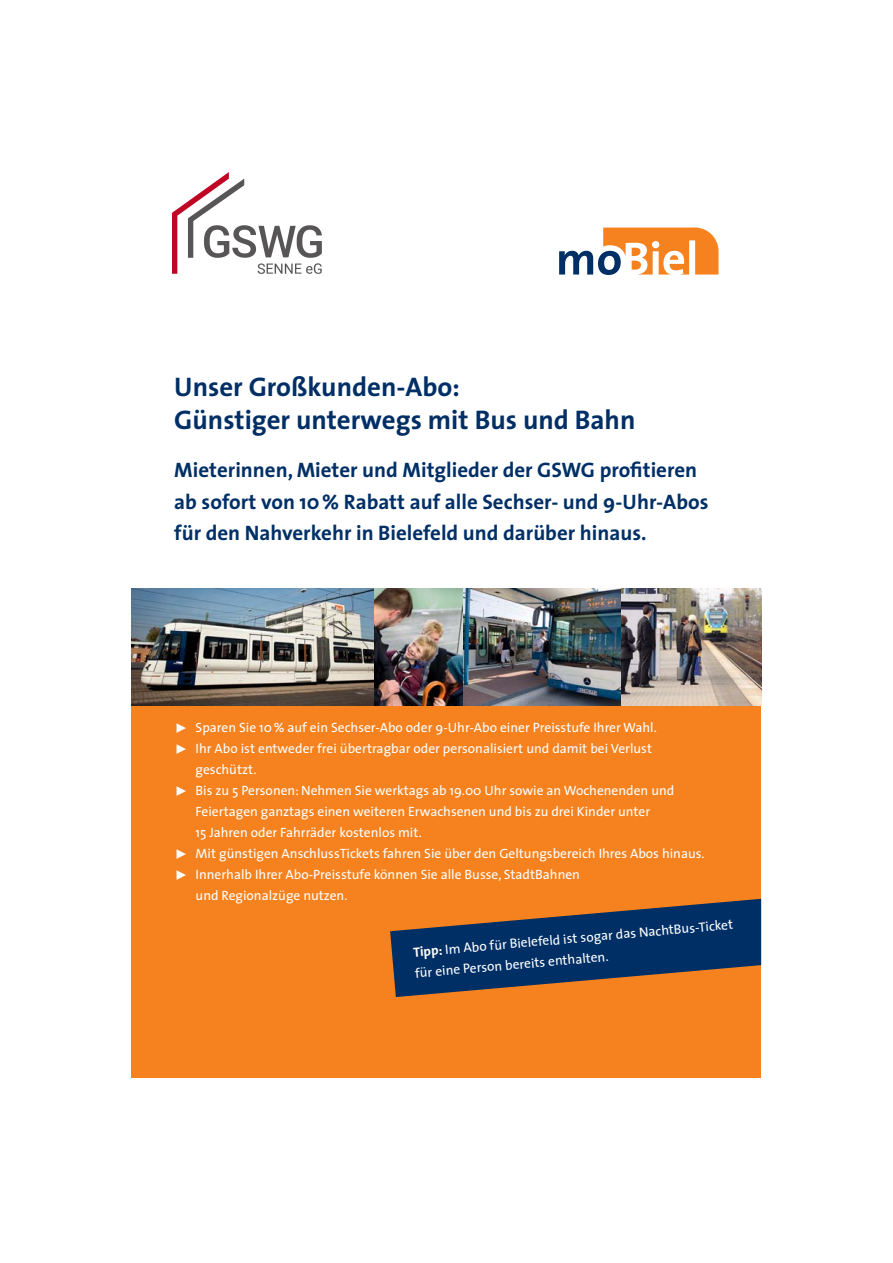
<style>
.page{position:relative;width:893px;height:1263px;background:#fff}
.page>*{position:absolute;margin:0;border:0;box-sizing:border-box;transform-origin:0 0}
.t1{font:700 27px/33px "The Sans";color:#002f66}
.t2{font:700 21px/31.5px "The Sans";color:#002f66}
.t3{font:13.5px/21px "The Sans";color:#fff}
.s1{font-family:"The Sans Expert"}
.s2{font-weight:700}
</style>
<div class="page">
<div style="left:132px;top:631px;width:629px;height:447px;background:#f5821f"></div>
<img style="left:132px;top:589px;width:243px;height:117px">
<img style="left:462px;top:589px;width:299px;height:117px">
<svg style="left:559px;top:228px;width:159px;height:47px"></svg>
<svg style="left:390px;top:899px;width:371px;height:98px"></svg>
<img style="left:375px;top:589px;width:87px;height:117px">
<img style="left:172px;top:172px;width:150px;height:102px">
<h1 class="t1" style="left:174px;top:372px;width:463px">Unser Großkunden-Abo:<br>Günstiger unterwegs mit Bus und Bahn</h1>
<h2 class="t2" style="left:174px;top:456px;width:536px">Mieterinnen, Mieter und Mitglieder der GSWG profitieren ab sofort von 10 % Rabatt auf alle Sechser- und 9-Uhr-Abos für den Nahverkehr in Bielefeld und darüber hinaus.</h2>
<p class="t3" style="left:174px;top:718px;width:484px"><span class="s1">˘</span> Sparen Sie 10 % auf ein Sechser-Abo oder 9-Uhr-Abo einer Preisstufe Ihrer Wahl.</p>
<p class="t3" style="left:174px;top:739px;width:479px"><span class="s1">˘</span> Ihr Abo ist entweder frei übertragbar oder personalisiert und damit bei Verlust</p>
<p class="t3" style="left:196px;top:760px;width:62px">geschützt.</p>
<p class="t3" style="left:174px;top:781px;width:502px"><span class="s1">˘</span> Bis zu 5 Personen: Nehmen Sie werktags ab 19.00 Uhr sowie an Wochenenden und</p>
<p class="t3" style="left:196px;top:802px;width:456px">Feiertagen ganztags einen weiteren Erwachsenen und bis zu drei Kinder unter</p>
<p class="t3" style="left:196px;top:823px;width:228px">15 Jahren oder Fahrräder kostenlos mit.</p>
<p class="t3" style="left:174px;top:844px;width:532px"><span class="s1">˘</span> Mit günstigen AnschlussTickets fahren Sie über den Geltungsbereich Ihres Abos hinaus.</p>
<p class="t3" style="left:174px;top:865px;width:407px"><span class="s1">˘</span> Innerhalb Ihrer Abo-Preisstufe können Sie alle Busse, StadtBahnen</p>
<p class="t3" style="left:196px;top:886px;width:153px">und Regionalzüge nutzen.</p>
<p class="t3" style="left:412px;top:943px;width:322px;rotate:-5deg"><span class="s2">Tipp:</span> Im Abo für Bielefeld ist sogar das NachtBus-Ticket für eine Person bereits enthalten.</p>
</div>
